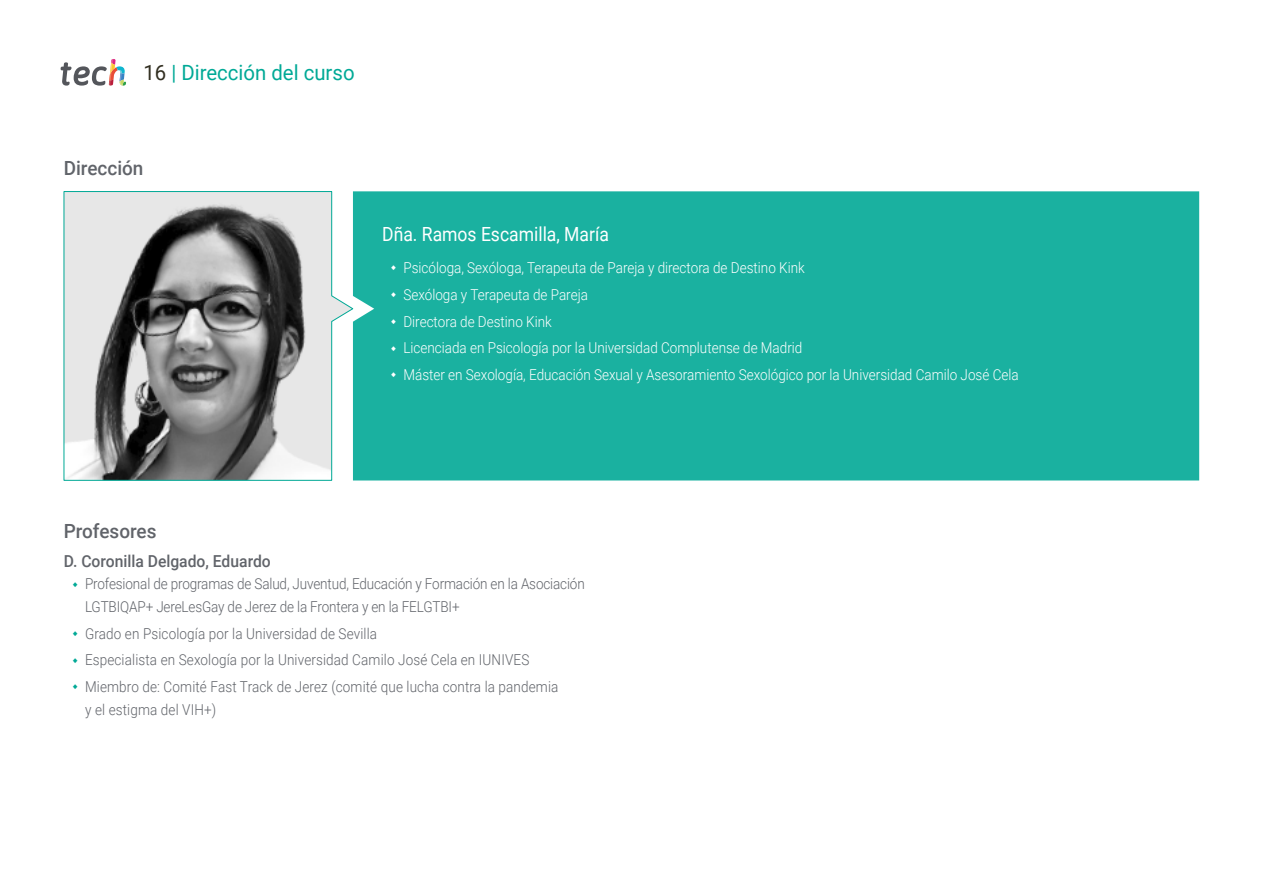
<style>
.page{position:relative;width:1263px;height:893px;background:#fff}
.page>*{position:absolute;margin:0;border:0;box-sizing:border-box;transform-origin:0 0}
.t1{font:21px "Roboto";color:#00a996}
.t2{font:19.5px "Roboto";color:#fff;scale:.9 1}
.t3{font:500 19.5px "Roboto";color:#61646a}
.t4{font:500 16.5px "Roboto";color:#61646a;scale:.95 1}
.t5{font:300 15px/26.7px "Roboto";color:#fff;scale:.9 1}
.t6{font:300 15px/26.7px "Roboto";letter-spacing:.01em;color:#61646a;scale:.9 1}
.t7{font:300 15px/22.5px "Roboto";letter-spacing:-.01em;color:#61646a;scale:.9 1}
.s1{color:#312e20}
</style>
<div class="page">
<svg style="left:61px;top:59px;width:65px;height:27px"></svg>
<div style="left:353px;top:191px;width:846px;height:289px;background:#1ab1a0"></div>
<svg style="left:64px;top:191px;width:289px;height:290px;background:#a0a2a1"></svg>
<svg style="left:392px;top:265px;width:4px;height:5px"></svg>
<svg style="left:392px;top:292px;width:4px;height:5px"></svg>
<svg style="left:392px;top:319px;width:4px;height:5px"></svg>
<svg style="left:392px;top:346px;width:4px;height:5px"></svg>
<svg style="left:392px;top:372px;width:4px;height:5px"></svg>
<h1 class="t1" style="left:144px;top:57px;width:213px"><span class="s1">16</span> | Dirección del curso</h1>
<h2 class="t3" style="left:64px;top:154px;width:81px">Dirección</h2>
<h2 class="t2" style="left:382px;top:221px;width:253px">Dña. Ramos Escamilla, María</h2>
<p class="t5" style="left:403px;top:254px;width:685px">Psicóloga, Sexóloga, Terapeuta de Pareja y directora de Destino Kink<br>Sexóloga y Terapeuta de Pareja<br>Directora de Destino Kink<br>Licenciada en Psicología por la Universidad Complutense de Madrid<br>Máster en Sexología, Educación Sexual y Asesoramiento Sexológico por la Universidad Camilo José Cela</p>
<h2 class="t3" style="left:64px;top:517px;width:94px">Profesores</h2>
<p class="t4" style="left:64px;top:550px;width:219px">D. Coronilla Delgado, Eduardo</p>
<p class="t7" style="left:85px;top:572px;width:557px">Profesional de programas de Salud, Juventud, Educación y Formación en la Asociación<br>LGTBIQAP+ JereLesGay de Jerez de la Frontera y en la FELGTBI+</p>
<p class="t6" style="left:85px;top:619px;width:527px">Grado en Psicología por la Universidad de Sevilla<br>Especialista en Sexología por la Universidad Camilo José Cela en IUNIVES<br>Miembro de: Comité Fast Track de Jerez (comité que lucha contra la pandemia</p>
<p class="t6" style="left:85px;top:695px;width:147px">y el estigma del VIH+)</p>
</div>
